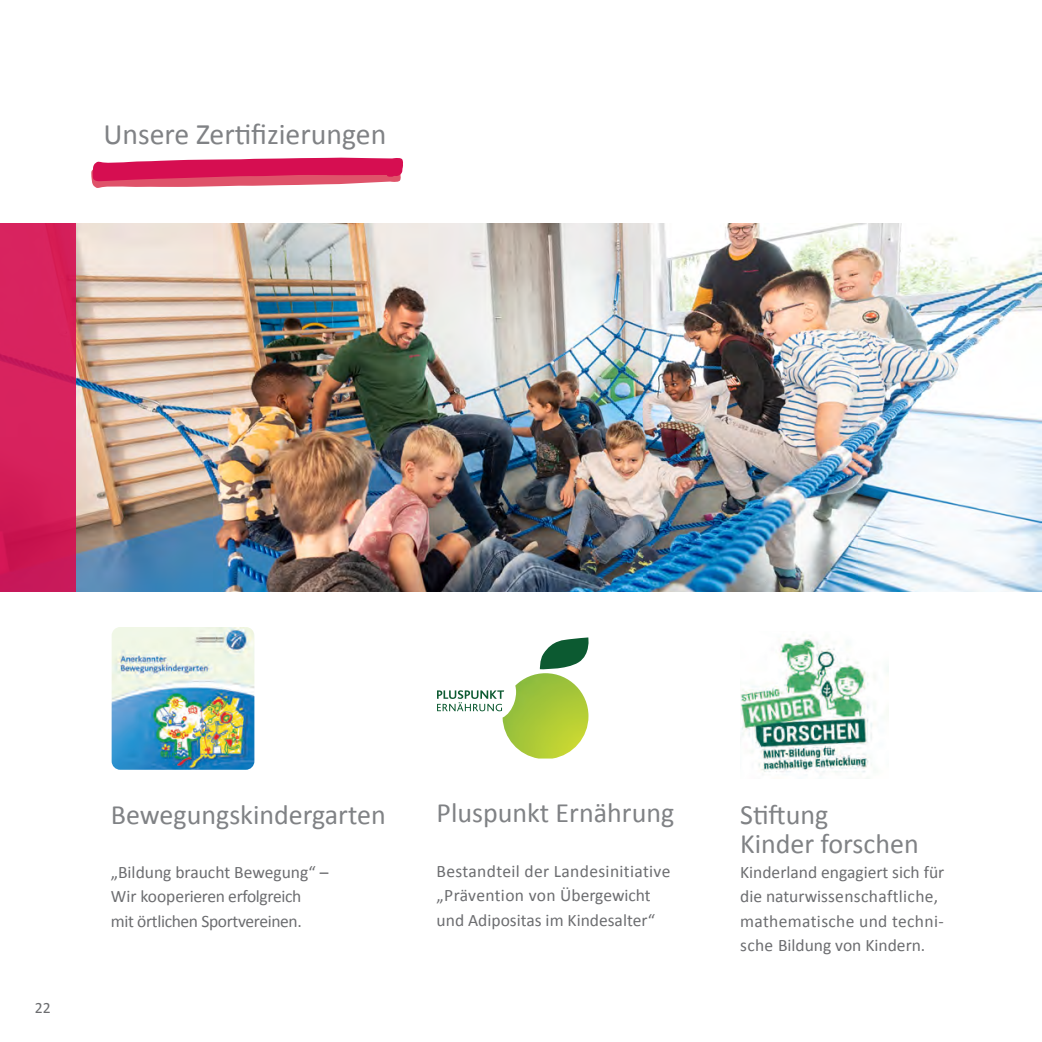
<style>
.page{position:relative;width:1042px;height:1042px;background:#fff}
.page>*{position:absolute;margin:0;border:0;box-sizing:border-box;transform-origin:0 0}
.t1{font:29.75px "Calibri";color:#808285}
.t2{font:28px/29.8px "Calibri";color:#808285}
.t3{font:17.5px/24.5px "Calibri";color:#6c6d70}
.t4{font:17.5px/24.5px "Calibri";letter-spacing:-.02em;color:#6c6d70}
.t5{font:15.75px "Calibri";color:#6c6d70}
</style>
<div class="page">
<img style="left:76px;top:224px;width:965px;height:367px">
<img style="left:112px;top:627px;width:142px;height:143px">
<img style="left:502px;top:673px;width:86px;height:85px">
<svg style="left:437px;top:690px;width:67px;height:21px"></svg>
<svg style="left:539px;top:637px;width:50px;height:33px"></svg>
<div style="left:0;top:223px;width:76px;height:368px;background:linear-gradient(to bottom,#db255f,#cd1956)"></div>
<hr style="left:1041px;top:223px;width:1px;height:368px;background:#d60e51">
<svg style="left:91px;top:158px;width:312px;height:30px;background:#de4471"></svg>
<img style="left:741px;top:638px;width:147px;height:138px">
<h1 class="t1" style="left:103px;top:116px;width:284px">Unsere Zertifizierungen</h1>
<p class="t5" style="left:35px;top:998px;width:17px">22</p>
<h2 class="t2" style="left:111px;top:798px;width:276px">Bewegungskindergarten</h2>
<p class="t4" style="left:111px;top:859px;width:219px">„Bildung braucht Bewegung“ –<br>Wir kooperieren erfolgreich mit örtlichen Sportvereinen.</p>
<h2 class="t2" style="left:437px;top:797px;width:239px">Pluspunkt Ernährung</h2>
<p class="t3" style="left:437px;top:858px;width:235px">Bestandteil der Landesinitiative „Prävention von Übergewicht und Adipositas im Kindesalter“</p>
<h2 class="t2" style="left:740px;top:798px;width:180px">Stiftung<br>Kinder forschen</h2>
<p class="t3" style="left:740px;top:859px;width:206px">Kinderland engagiert sich für die naturwissenschaftliche, mathematische und techni&shy;sche Bildung von Kindern.</p>
</div>
